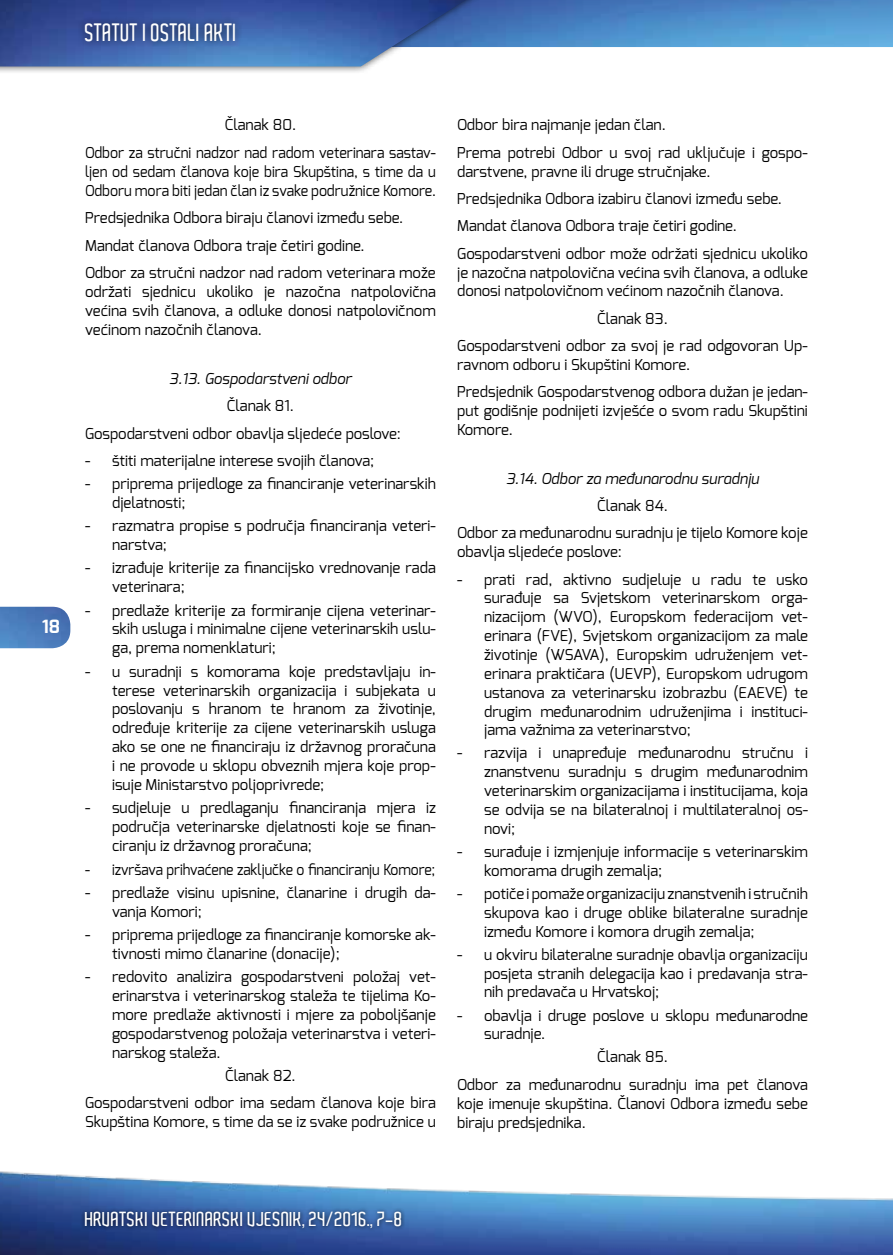
<style>
.page{position:relative;width:893px;height:1255px;background:#fff}
.page>*{position:absolute;margin:0;border:0;box-sizing:border-box;transform-origin:0 0}
.t1{font:600 24px "Aldo";color:#fff;scale:.9 1}
.t2{font:600 19.5px "Aldo";color:#fff}
.t3{font:700 18.15px "Exo";color:#fff}
.t4{font:15px/18.9px "Exo";color:#000}
.t5{font:15px/18.9px "Exo";color:#000;scale:.95 1}
.t6{font:italic 15px "Exo";color:#000}
.t7{font:15px "Exo";color:#000;scale:.93 1}
</style>
<div class="page">
<img style="left:505px;top:0;width:388px;height:47px">
<div style="left:0;top:0;width:505px;height:75px;background:#000;opacity:.75"></div>
<img style="left:0;top:0;width:498px;height:66px">
<img style="left:0;top:1171px;width:893px;height:83px">
<img style="left:0;top:606px;width:70px;height:42px">
<div style="left:81px;top:1207px;width:325px;height:25px;background:#000;opacity:.75"></div>
<div style="left:77px;top:16px;width:166px;height:33px;background:#000;opacity:.75"></div>
<h1 class="t1" style="left:85px;top:19px;width:170px">STATUT I OSTALI AKTI</h1>
<p class="t3" style="left:42px;top:614px;width:20px">18</p>
<p class="t4" style="left:85px;top:111px;width:352px;line-height:27.5px;text-align:center">Članak 80.<br>Odbor za stručni nadzor nad radom veterinara sastav-</p>
<p class="t5" style="left:85px;top:162px;width:371px">ljen od sedam članova koje bira Skupština, s time da u<br>Odboru mora biti jedan član iz svake podružnice Komore.</p>
<p class="t4" style="left:85px;top:204px;width:352px;line-height:27.5px">Predsjednika Odbora biraju članovi između sebe.<br>Mandat članova Odbora traje četiri godine.<br>Odbor za stručni nadzor nad radom veterinara može</p>
<p class="t4" style="left:85px;top:282px;width:352px;text-align:justify">održati sjednicu ukoliko je nazočna natpolovična većina svih članova, a odluke donosi natpolovičnom većinom nazočnih članova.</p>
<p class="t6" style="left:169px;top:368px;width:184px">3.13. Gospodarstveni odbor</p>
<p class="t4" style="left:85px;top:392px;width:317px;line-height:27.5px;text-indent:142px">Članak 81.<br>Gospodarstveni odbor obavlja sljedeće poslove:</p>
<p class="t4" style="left:85px;top:451px;width:291px">- štiti materijalne interese svojih članova;</p>
<p class="t4" style="left:112px;top:474px;width:325px;text-indent:-27px">- priprema prijedloge za financiranje veterinarskih djelatnosti;</p>
<p class="t4" style="left:112px;top:516px;width:325px;text-indent:-27px">- razmatra propise s područja financiranja veteri&shy;narstva;</p>
<p class="t4" style="left:112px;top:558px;width:325px;text-indent:-27px">- izrađuje kriterije za financijsko vrednovanje rada veterinara;</p>
<p class="t4" style="left:112px;top:600px;width:325px;text-align:justify;text-indent:-27px">- predlaže kriterije za formiranje cijena veterinar&shy;skih usluga i minimalne cijene veterinarskih uslu&shy;ga, prema nomenklaturi;</p>
<p class="t4" style="left:112px;top:661px;width:325px;text-align:justify;text-indent:-27px">- u suradnji s komorama koje predstavljaju in&shy;terese veterinarskih organizacija i subjekata u poslovanju s hranom te hranom za životinje, određuje kriterije za cijene veterinarskih usluga ako se one ne financiraju iz državnog proračuna i ne provode u sklopu obveznih mjera koje prop&shy;isuje Ministarstvo poljoprivrede;</p>
<p class="t4" style="left:112px;top:798px;width:325px;text-align:justify;text-indent:-27px">- sudjeluje u predlaganju financiranja mjera iz područja veterinarske djelatnosti koje se finan&shy;ciranju iz državnog proračuna;</p>
<p class="t7" style="left:85px;top:859px;width:378px">- izvršava prihvaćene zaključke o financiranju Komore;</p>
<p class="t4" style="left:112px;top:882px;width:325px;text-indent:-27px">- predlaže visinu upisnine, članarine i drugih da&shy;vanja Komori;</p>
<p class="t4" style="left:112px;top:924px;width:325px;text-indent:-27px">- priprema prijedloge za financiranje komorske ak&shy;tivnosti mimo članarine (donacije);</p>
<p class="t4" style="left:112px;top:967px;width:325px;text-align:justify;text-indent:-27px">- redovito analizira gospodarstveni položaj vet&shy;erinarstva i veterinarskog staleža te tijelima Ko&shy;more predlaže aktivnosti i mjere za poboljšanje gospodarstvenog položaja veterinarstva i veteri&shy;narskog staleža.</p>
<p class="t4" style="left:85px;top:1061px;width:352px;line-height:27.5px;text-align:center">Članak 82.<br>Gospodarstveni odbor ima sedam članova koje bira</p>
<p class="t4" style="left:85px;top:1112px;width:352px">Skupština Komore, s time da se iz svake podružnice u</p>
<p class="t4" style="left:457px;top:111px;width:352px;line-height:27.3px">Odbor bira najmanje jedan član.<br>Prema potrebi Odbor u svoj rad uključuje i gospo-</p>
<p class="t4" style="left:457px;top:157px;width:352px;line-height:27.3px">darstvene, pravne ili druge stručnjake.<br>Predsjednika Odbora izabiru članovi između sebe.<br>Mandat članova Odbora traje četiri godine.<br>Gospodarstveni odbor može održati sjednicu ukoliko</p>
<p class="t4" style="left:457px;top:262px;width:352px">je nazočna natpolovična većina svih članova, a odluke donosi natpolovičnom većinom nazočnih članova.</p>
<p class="t4" style="left:457px;top:304px;width:352px;line-height:27.3px;text-align:center">Članak 83.<br>Gospodarstveni odbor za svoj je rad odgovoran Up-</p>
<p class="t4" style="left:457px;top:351px;width:352px;line-height:27.3px">ravnom odboru i Skupštini Komore.<br>Predsjednik Gospodarstvenog odbora dužan je jedan-</p>
<p class="t4" style="left:457px;top:401px;width:352px">put godišnje podnijeti izvješće o svom radu Skupštini<br>Komore.</p>
<p class="t6" style="left:506px;top:468px;width:255px">3.14. Odbor za međunarodnu suradnju</p>
<p class="t4" style="left:457px;top:492px;width:352px;line-height:27.3px;text-align:center">Članak 84.<br>Odbor za međunarodnu suradnju je tijelo Komore koje</p>
<p class="t4" style="left:457px;top:542px;width:166px">obavlja sljedeće poslove:</p>
<p class="t4" style="left:484px;top:569px;width:325px;text-align:justify;text-indent:-27px">- prati rad, aktivno sudjeluje u radu te usko surađuje sa Svjetskom veterinarskom orga&shy;nizacijom (WVO), Europskom federacijom vet&shy;erinara (FVE), Svjetskom organizacijom za male životinje (WSAVA), Europskim udruženjem vet&shy;erinara praktičara (UEVP), Europskom udrugom ustanova za veterinarsku izobrazbu (EAEVE) te drugim međunarodnim udruženjima i instituci&shy;jama važnima za veterinarstvo;</p>
<p class="t4" style="left:484px;top:743px;width:325px;text-align:justify;text-indent:-27px">- razvija i unapređuje međunarodnu stručnu i znanstvenu suradnju s drugim međunarodnim veterinarskim organizacijama i institucijama, koja se odvija se na bilateralnoj i multilateralnoj os&shy;novi;</p>
<p class="t4" style="left:484px;top:842px;width:325px;text-indent:-27px">- surađuje i izmjenjuje informacije s veterinarskim komorama drugih zemalja;</p>
<p class="t4" style="left:484px;top:884px;width:325px;text-align:justify;text-indent:-27px">- potiče i pomaže organizaciju znanstvenih i stručnih skupova kao i druge oblike bilateralne suradnje između Komore i komora drugih zemalja;</p>
<p class="t4" style="left:484px;top:944px;width:325px;text-align:justify;text-indent:-27px">- u okviru bilateralne suradnje obavlja organizaciju posjeta stranih delegacija kao i predavanja stra&shy;nih predavača u Hrvatskoj;</p>
<p class="t4" style="left:484px;top:1005px;width:325px;text-indent:-27px">- obavlja i druge poslove u sklopu međunarodne suradnje.</p>
<p class="t4" style="left:457px;top:1043px;width:352px;line-height:27.3px;text-align:center">Članak 85.<br>Odbor za međunarodnu suradnju ima pet članova</p>
<p class="t4" style="left:457px;top:1093px;width:352px">koje imenuje skupština. Članovi Odbora između sebe biraju predsjednika.</p>
<h2 class="t2" style="left:85px;top:1207px;width:319px">HRVATSKI VETERINARSKI VJESNIK, 24/2016., 7-8</h2>
</div>
